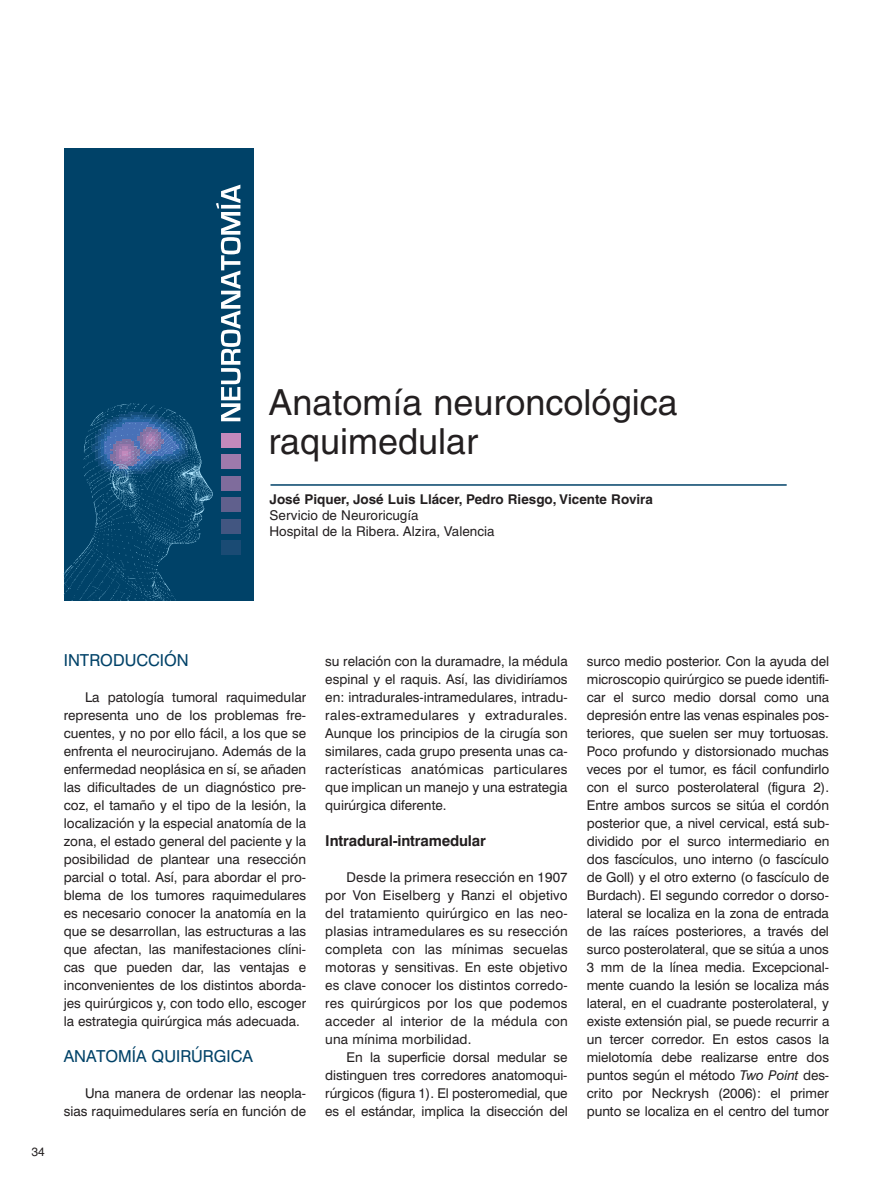
<style>
.page{position:relative;width:893px;height:1191px;background:#fff}
.page>*{position:absolute;margin:0;border:0;box-sizing:border-box;transform-origin:0 0}
.t1{font:36px/39px "Helvetica";color:#231f20}
.t2{font:16.5px "Swiss 721 BT";color:#004268}
.t3{font:700 15px "Swiss 721 BT";letter-spacing:-.01em;color:#231f20}
.t4{font:13.5px/18px "Swiss 721 BT";color:#231f20;text-align:justify}
.t5{font:13.5px/16.2px "Helvetica";color:#231f20}
.t6{font:700 13.5px "Helvetica";color:#231f20}
.t7{font:12px "Helvetica";color:#231f20}
.s1{font-style:italic}
</style>
<div class="page">
<hr style="left:270px;top:484px;width:517px;height:2px;background:#004268">
<div style="left:64px;top:148px;width:189px;height:452px;background:#004268"></div>
<img style="left:64px;top:403px;width:149px;height:197px">
<svg style="left:216px;top:185px;width:25px;height:236px"></svg>
<div style="left:221px;top:540px;width:20px;height:15px;background:#1a4b74"></div>
<div style="left:221px;top:519px;width:20px;height:15px;background:#425681"></div>
<div style="left:221px;top:497px;width:20px;height:15px;background:#60608d"></div>
<div style="left:221px;top:476px;width:20px;height:15px;background:#7f6c9c"></div>
<div style="left:221px;top:454px;width:20px;height:15px;background:#9e7aac"></div>
<div style="left:221px;top:433px;width:20px;height:15px;background:#c389bc"></div>
<h1 class="t1" style="left:268px;top:386px;width:411px">Anatomía neuroncológica raquimedular</h1>
<p class="t6" style="left:270px;top:493px;width:385px">José Piquer, José Luis Llácer, Pedro Riesgo, Vicente Rovira</p>
<p class="t5" style="left:270px;top:508px;width:227px">Servicio de Neuroricugía<br>Hospital de la Ribera. Alzira, Valencia</p>
<p class="t7" style="left:32px;top:1147px;width:15px">34</p>
<p class="t2" style="left:64px;top:654px;width:127px">INTRODUCCIÓN</p>
<p class="t4" style="left:64px;top:690px;width:244px;text-indent:21px">La patología tumoral raquimedular representa uno de los problemas fre&shy;cuentes, y no por ello fácil, a los que se enfrenta el neurocirujano. Además de la enfermedad neoplásica en sí, se añaden las dificultades de un diagnóstico pre&shy;coz, el tamaño y el tipo de la lesión, la localización y la especial anatomía de la zona, el estado general del paciente y la posibilidad de plantear una resección parcial o total. Así, para abordar el pro&shy;blema de los tumores raquimedulares es necesario conocer la anatomía en la que se desarrollan, las estructuras a las que afectan, las manifestaciones clíni&shy;cas que pueden dar, las ventajas e inconvenientes de los distintos aborda&shy;jes quirúrgicos y, con todo ello, escoger la estrategia quirúrgica más adecuada.</p>
<p class="t2" style="left:64px;top:1050px;width:191px">ANATOMÍA QUIRÚRGICA</p>
<p class="t4" style="left:64px;top:1086px;width:244px;text-align:right">Una manera de ordenar las neopla&shy;sias raquimedulares sería en función de</p>
<p class="t4" style="left:325px;top:654px;width:244px">su relación con la duramadre, la médula espinal y el raquis. Así, las dividiríamos en: intradurales-intramedulares, intradu&shy;rales-extramedulares y extradurales.<br>Aunque los principios de la cirugía son similares, cada grupo presenta unas ca&shy;racterísticas anatómicas particulares que implican un manejo y una estrategia quirúrgica diferente.</p>
<p class="t3" style="left:325px;top:835px;width:162px">Intradural-intramedular</p>
<p class="t4" style="left:325px;top:870px;width:244px;text-indent:21px">Desde la primera resección en 1907 por Von Eiselberg y Ranzi el objetivo del tratamiento quirúrgico en las neo&shy;plasias intramedulares es su resección completa con las mínimas secuelas motoras y sensitivas. En este objetivo es clave conocer los distintos corredo&shy;res quirúrgicos por los que podemos acceder al interior de la médula con una mínima morbilidad.</p>
<p class="t4" style="left:325px;top:1050px;width:244px;text-indent:21px">En la superficie dorsal medular se distinguen tres corredores anatomoqui&shy;rúrgicos (figura 1). El posteromedial<span class="s1">,</span> que es el estándar, implica la disección del</p>
<p class="t4" style="left:587px;top:654px;width:244px">surco medio posterior. Con la ayuda del microscopio quirúrgico se puede identifi&shy;car el surco medio dorsal como una depresión entre las venas espinales pos&shy;teriores, que suelen ser muy tortuosas.<br>Poco profundo y distorsionado muchas veces por el tumor, es fácil confundirlo con el surco posterolateral (figura 2).<br>Entre ambos surcos se sitúa el cordón posterior que, a nivel cervical, está sub&shy;dividido por el surco intermediario en dos fascículos, uno interno (o fascículo de Goll) y el otro externo (o fascículo de Burdach). El segundo corredor o dorso&shy;lateral se localiza en la zona de entrada de las raíces posteriores, a través del surco posterolateral, que se sitúa a unos 3 mm de la línea media. Excepcional&shy;mente cuando la lesión se localiza más lateral, en el cuadrante posterolateral, y existe extensión pial, se puede recurrir a un tercer corredor. En estos casos la mielotomía debe realizarse entre dos puntos según el método <span class="s1">Two Point</span> des&shy;crito por Neckrysh (2006): el primer punto se localiza en el centro del tumor</p>
</div>
